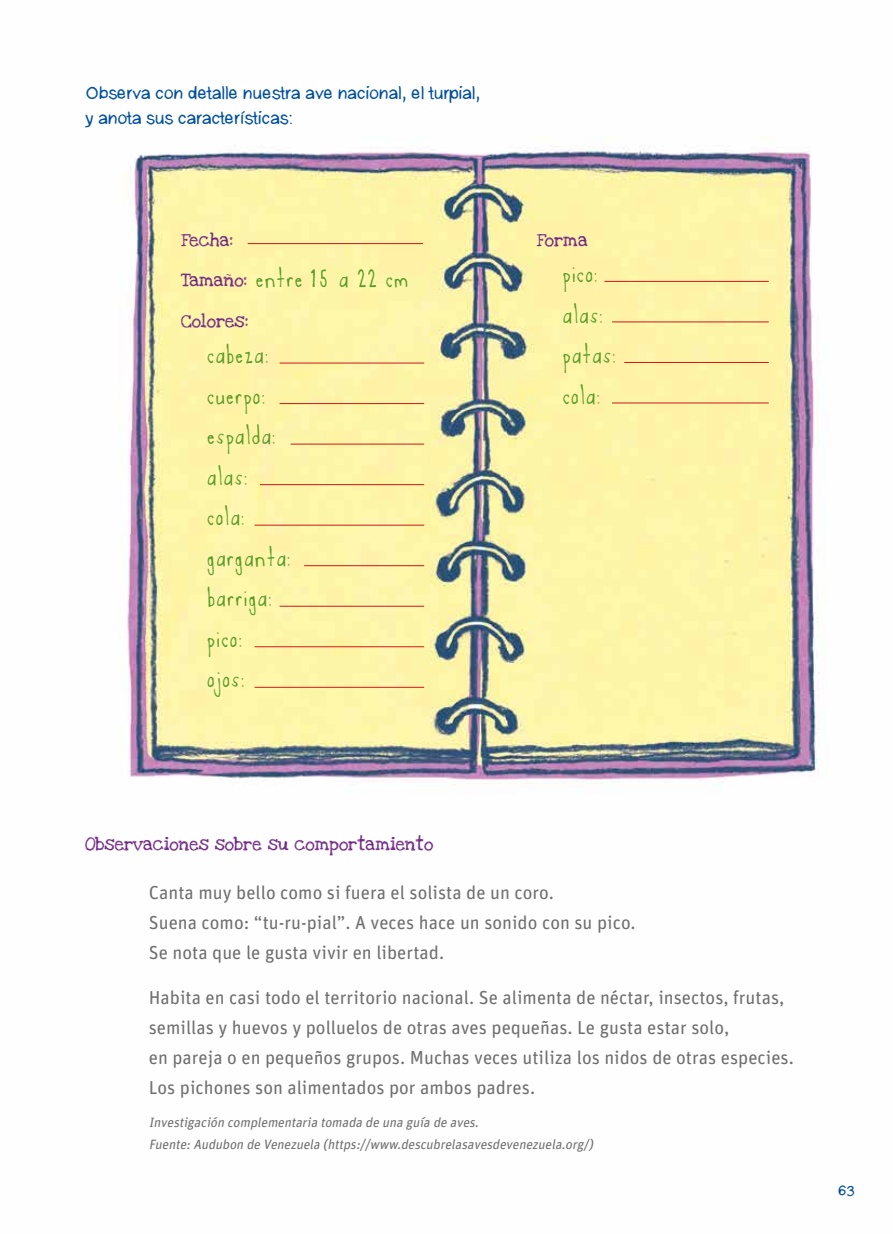
<style>
.page{position:relative;width:893px;height:1234px;background:#fff}
.page>*{position:absolute;margin:0;border:0;box-sizing:border-box;transform-origin:0 0}
.t1{font:27.75px/40.5px "Agent C";color:#579a28}
.t2{font:18.75px/30px "Unit Rounded OT";color:#706f6f}
.t3{font:18px/24.8px "Anke Sans";letter-spacing:-.02em;color:#004f9f}
.t4{font:15px "Anke Sans";color:#004f9f}
.t5{font:italic 13.5px/22.5px "Unit Rounded OT";color:#706f6f}
.t6{font:13.5px "Love Ya Like A Sister";color:#6e2584}
</style>
<div class="page">
<img style="left:127px;top:145px;width:692px;height:640px">
<hr style="left:248px;top:243px;width:175px;height:1px;background:#cd171a">
<hr style="left:280px;top:362px;width:144px;height:1px;background:#cd171a">
<hr style="left:280px;top:403px;width:144px;height:1px;background:#cd171a">
<hr style="left:291px;top:443px;width:133px;height:1px;background:#cd171a">
<hr style="left:260px;top:484px;width:164px;height:1px;background:#cd171a">
<hr style="left:255px;top:524px;width:169px;height:1px;background:#cd171a">
<hr style="left:304px;top:565px;width:120px;height:1px;background:#cd171a">
<hr style="left:280px;top:605px;width:144px;height:1px;background:#cd171a">
<hr style="left:255px;top:646px;width:169px;height:1px;background:#cd171a">
<hr style="left:255px;top:686px;width:169px;height:1px;background:#cd171a">
<hr style="left:604px;top:281px;width:165px;height:1px;background:#cd171a">
<hr style="left:612px;top:321px;width:157px;height:1px;background:#cd171a">
<hr style="left:624px;top:362px;width:145px;height:1px;background:#cd171a">
<hr style="left:612px;top:402px;width:157px;height:1px;background:#cd171a">
<p class="t3" style="left:85px;top:80px;width:397px">Observa con detalle nuestra ave nacional, el turpial, y anota sus características:</p>
<p class="t6" style="left:181px;top:228px;width:54px">Fecha:</p>
<h1 class="t1" style="left:181px;top:261px;width:229px"><sup>Tamaño:</sup> entre 15 a 22 cm</h1>
<p class="t6" style="left:181px;top:309px;width:69px">Colores:</p>
<h1 class="t1" style="left:207px;top:337px;width:86px">cabeza: cuerpo: espalda: alas: cola: garganta: barriga: pico:<br>ojos:</h1>
<p class="t6" style="left:537px;top:228px;width:53px">Forma</p>
<h1 class="t1" style="left:562px;top:256px;width:56px">pico: alas: patas: cola:</h1>
<p class="t6" style="left:85px;top:832px;width:350px">Observaciones sobre su comportamiento</p>
<p class="t2" style="left:149px;top:877px;width:488px">Canta muy bello como si fuera el solista de un coro.<br>Suena como: “tu-ru-pial”. A veces hace un sonido con su pico.<br>Se nota que le gusta vivir en libertad.</p>
<p class="t2" style="left:149px;top:982px;width:647px">Habita en casi todo el territorio nacional. Se alimenta de néctar, insectos, frutas, semillas y huevos y polluelos de otras aves pequeñas. Le gusta estar solo,<br>en pareja o en pequeños grupos. Muchas veces utiliza los nidos de otras especies.<br>Los pichones son alimentados por ambos padres.</p>
<p class="t5" style="left:149px;top:1110px;width:449px">Investigación complementaria tomada de una guía de aves.<br>Fuente:Audubon de Venezuela (https://www.descubrelasavesdevenezuela.org/)</p>
<p class="t4" style="left:838px;top:1180px;width:18px">63</p>
</div>
